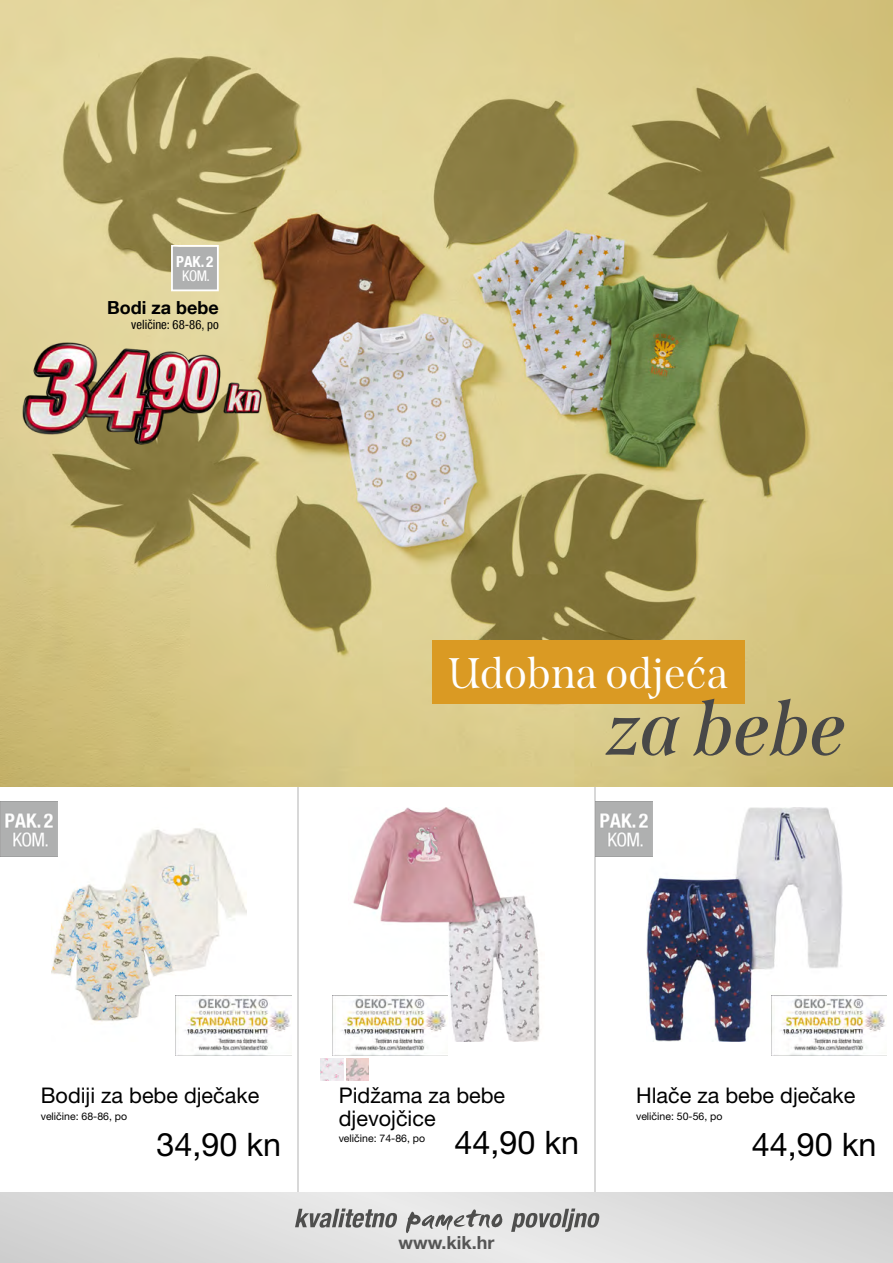
<style>
.page{position:relative;width:893px;height:1263px;background:#fff}
.page>*{position:absolute;margin:0;border:0;box-sizing:border-box;transform-origin:0 0}
.t1{font:italic 600 76.5px "Span";letter-spacing:.005em;color:#484848}
.t2{font:42.9px "Span";color:#fff}
.t3{font:32.4px "Helvetica Neue LT Com";color:#000}
.t4{font:21.6px/22.5px "Helvetica Neue LT Com";color:#000}
.t5{font:700 18px "Helvetica Neue LT Com";color:#565656}
.t6{font:700 18px "Helvetica Neue LT Com";color:#000}
.t7{font:700 condensed 15.15px "Helvetica Neue LT Com";color:#fff}
.t8{font:condensed 14.7px "Helvetica Neue LT Com";color:#fff}
.t9{font:condensed 12.75px "Helvetica Neue LT Com";color:#000}
.t10{font:10.5px "Helvetica Neue LT Com";color:#000}
</style>
<div class="page">
<img style="left:297px;top:787px;width:1px;height:406px">
<img style="left:595px;top:787px;width:1px;height:406px">
<div style="left:0;top:1193px;width:893px;height:70px;background:#dbdbdb"></div>
<svg style="left:272px;top:1193px;width:328px;height:52px"></svg>
<img style="left:51px;top:807px;width:196px;height:234px">
<img style="left:353px;top:807px;width:187px;height:234px">
<img style="left:646px;top:807px;width:196px;height:235px">
<img style="left:176px;top:995px;width:116px;height:60px">
<img style="left:0;top:802px;width:57px;height:55px">
<img style="left:332px;top:995px;width:116px;height:60px">
<img style="left:771px;top:995px;width:116px;height:60px">
<img style="left:596px;top:802px;width:57px;height:55px">
<img style="left:321px;top:1058px;width:22px;height:22px">
<img style="left:346px;top:1058px;width:23px;height:22px">
<img style="left:0;top:0;width:893px;height:787px">
<img style="left:12px;top:321px;width:267px;height:148px">
<div style="left:432px;top:640px;width:312px;height:64px;background:#da9a23"></div>
<svg style="left:170px;top:244px;width:50px;height:48px;background:#bdbcb8"></svg>
<p class="t7" style="left:176px;top:253px;width:39px">PAK. 2</p>
<p class="t8" style="left:182px;top:268px;width:29px">KOM.</p>
<p class="t6" style="left:107px;top:296px;width:113px">Bodi za bebe</p>
<p class="t9" style="left:131px;top:317px;width:89px">veličine: 68-86, po</p>
<h2 class="t2" style="left:448px;top:648px;width:282px">Udobna odjeća</h2>
<h1 class="t1" style="left:612px;top:683px;width:240px">za bebe</h1>
<p class="t4" style="left:41px;top:1087px;width:220px">Bodiji za bebe dječake</p>
<p class="t4" style="left:339px;top:1087px;width:168px">Pidžama za bebe djevojčice</p>
<p class="t4" style="left:636px;top:1087px;width:221px">Hlače za bebe dječake</p>
<h3 class="t3" style="left:156px;top:1132px;width:126px">34,90 kn</h3>
<h3 class="t3" style="left:454px;top:1131px;width:126px">44,90 kn</h3>
<h3 class="t3" style="left:752px;top:1132px;width:126px">44,90 kn</h3>
<p class="t10" style="left:41px;top:1112px;width:88px">veličine: 68-86, po</p>
<p class="t10" style="left:636px;top:1112px;width:88px">veličine: 50-56, po</p>
<p class="t10" style="left:339px;top:1134px;width:88px">veličine: 74-86, po</p>
<p class="t5" style="left:398px;top:1231px;width:97px">www.kik.hr</p>
</div>
